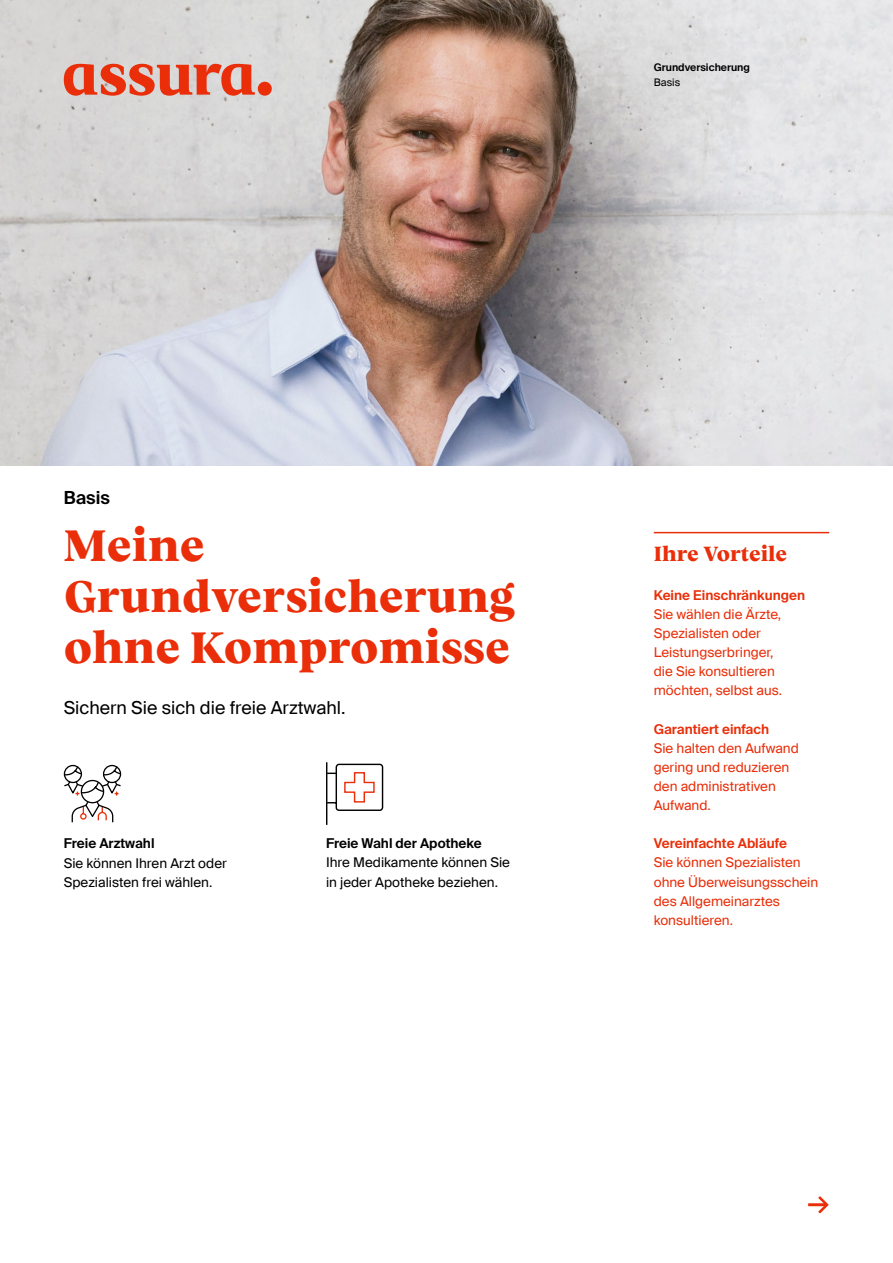
<style>
.page{position:relative;width:893px;height:1263px;background:#fff}
.page>*{position:absolute;margin:0;border:0;box-sizing:border-box;transform-origin:0 0}
.t1{font:800 45px/51px "Vesterbro";color:#e92e09}
.t2{font:27px "Suisse Intl";color:#e92e09}
.t3{font:800 21px "Vesterbro";color:#e92e09}
.t4{font:18px "Suisse Intl";color:#000}
.t5{font:600 18px "Suisse Intl";color:#000}
.t6{font:13.5px/19.2px "Suisse Intl";color:#e92e09}
.t7{font:13.5px/19.2px "Suisse Intl";color:#000}
.t8{font:600 13.5px "Suisse Intl";color:#e92e09}
.t9{font:600 13.5px "Suisse Intl";color:#000}
.t10{font:600 10.5px "Suisse Intl";color:#000}
.t11{font:10.5px "Suisse Intl";color:#000}
</style>
<div class="page">
<svg style="left:64px;top:764px;width:58px;height:59px"></svg>
<hr style="left:326px;top:762px;width:1px;height:63px;background:#000">
<svg style="left:327px;top:763px;width:56px;height:49px"></svg>
<img style="left:0;top:0;width:893px;height:466px">
<div style="left:618px;top:26px;width:166px;height:97px;background:#dededf"></div>
<hr style="left:654px;top:532px;width:175px;height:1px;background:#e92e09">
<svg style="left:64px;top:64px;width:208px;height:32px;background:#e07d69"></svg>
<p class="t10" style="left:654px;top:62px;width:98px">Grundversicherung</p>
<p class="t11" style="left:654px;top:76px;width:28px">Basis</p>
<h3 class="t5" style="left:64px;top:487px;width:48px">Basis</h3>
<h1 class="t1" style="left:64px;top:518px;width:453px">Meine<br>Grundversicherung ohne Kompromisse</h1>
<h3 class="t4" style="left:64px;top:698px;width:283px">Sichern Sie sich die freie Arztwahl.</h3>
<p class="t9" style="left:64px;top:836px;width:92px">Freie Arztwahl</p>
<p class="t7" style="left:64px;top:853px;width:165px">Sie können Ihren Arzt oder<br>Spezialisten frei wählen.</p>
<p class="t9" style="left:326px;top:836px;width:157px">Freie Wahl der Apotheke</p>
<p class="t7" style="left:326px;top:853px;width:185px">Ihre Medikamente können Sie in jeder Apotheke beziehen.</p>
<h3 class="t3" style="left:654px;top:538px;width:135px">Ihre Vorteile</h3>
<p class="t8" style="left:654px;top:587px;width:153px">Keine Einschränkungen</p>
<p class="t6" style="left:654px;top:604px;width:130px">Sie wählen die Ärzte,<br>Spezialisten oder<br>Leistungserbringer, die Sie konsultieren möchten, selbst aus.</p>
<p class="t8" style="left:654px;top:721px;width:117px">Garantiert einfach</p>
<p class="t6" style="left:654px;top:738px;width:147px">Sie halten den Aufwand gering und reduzieren den administrativen<br>Aufwand.</p>
<p class="t8" style="left:654px;top:836px;width:135px">Vereinfachte Abläufe</p>
<p class="t6" style="left:654px;top:853px;width:166px">Sie können Spezialisten ohne Überweisungsschein des Allgemeinarztes konsultieren.</p>
<h2 class="t2" style="left:808px;top:1187px;width:23px">→</h2>
</div>
